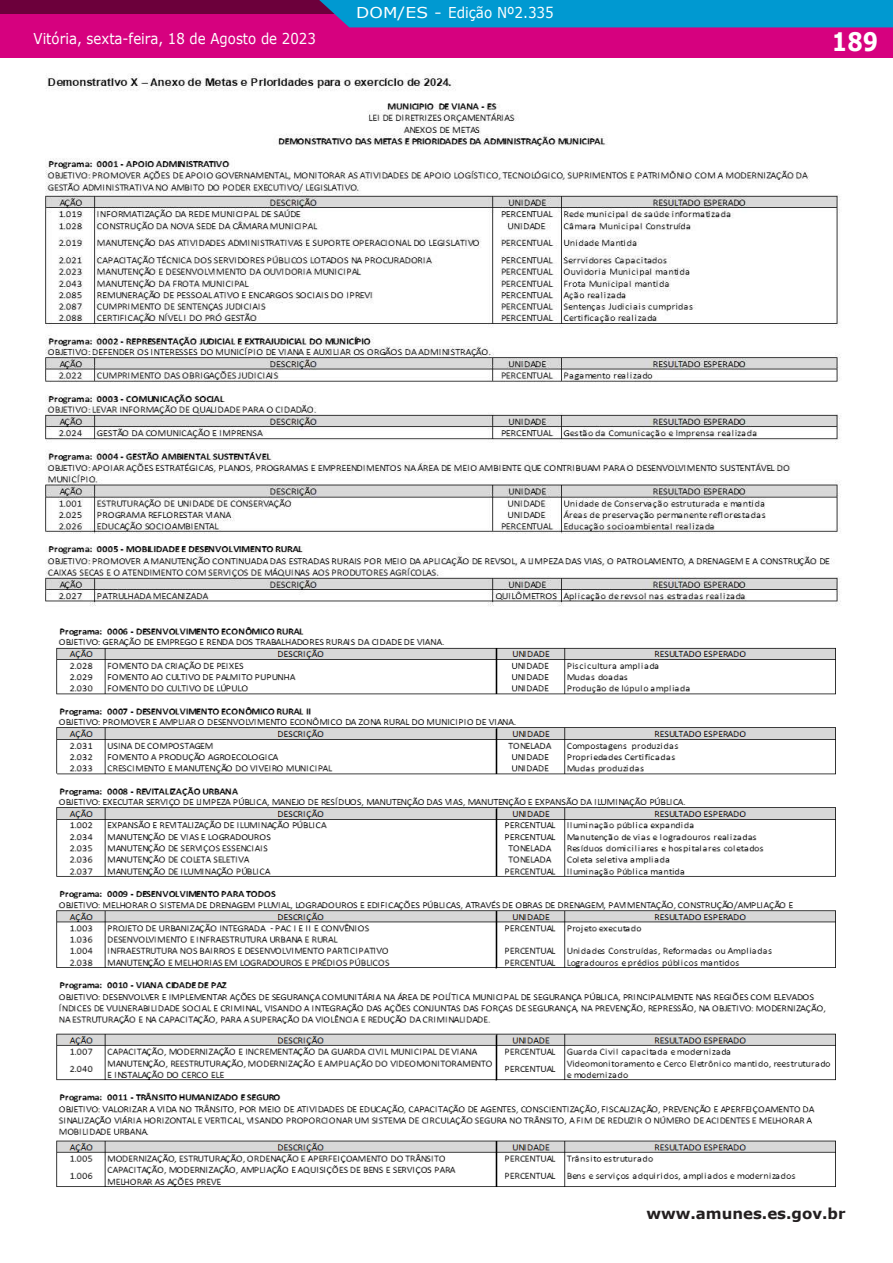
<style>
.page{position:relative;width:893px;height:1263px;background:#fff}
.page>*{position:absolute;margin:0;border:0;box-sizing:border-box;transform-origin:0 0}
.t1{font:700 25.5px "Verdana";color:#fff;scale:.85 1}
.t2{font:15px "Verdana";color:#fff;scale:.89 1}
.t3{font:15px "Verdana";color:#fff;scale:1.14 1}
.t4{font:700 15px "Verdana";color:#231f20}
</style>
<div class="page">
<hr style="left:0;top:0;width:1px;height:57px;background:#d6017f">
<svg style="left:0;top:0;width:1px;height:14px"></svg>
<div style="left:1px;top:0;width:892px;height:57px;background:#d6017f"></div>
<div style="left:1px;top:0;width:892px;height:14px;background:#6c003b"></div>
<div style="left:319px;top:0;width:574px;height:27px;background:#0099d1"></div>
<img style="left:45px;top:73px;width:796px;height:534px">
<img style="left:56px;top:627px;width:780px;height:560px">
<p class="t2" style="left:34px;top:32px;width:319px">Vitória, sexta-feira, 18 de Agosto de 2023</p>
<p class="t3" style="left:356px;top:5px;width:175px">DOM/ES - Edição Nº2.335</p>
<h1 class="t1" style="left:832px;top:30px;width:56px">189</h1>
<p class="t4" style="left:646px;top:1208px;width:201px">www.amunes.es.gov.br</p>
</div>
